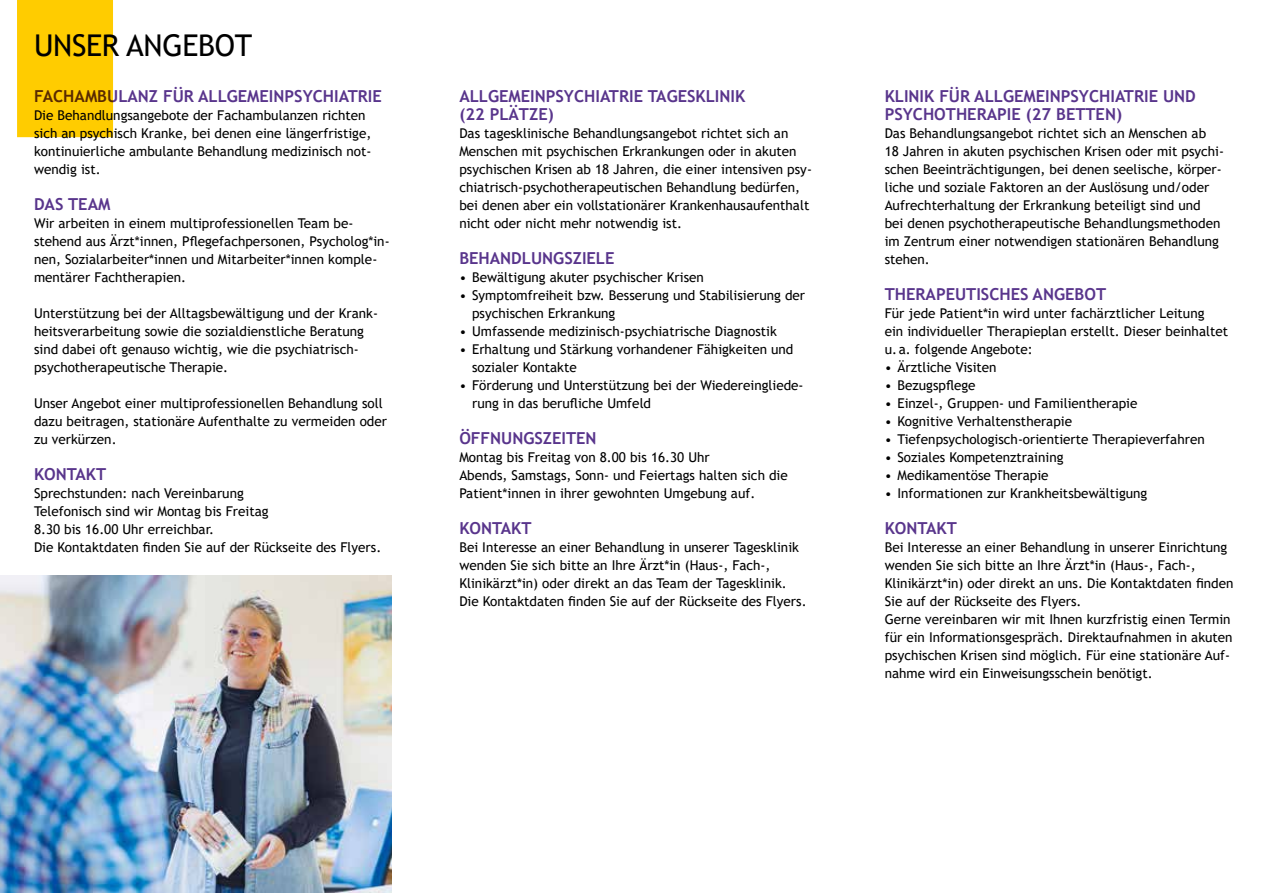
<style>
.page{position:relative;width:1276px;height:893px;background:#fff}
.page>*{position:absolute;margin:0;border:0;box-sizing:border-box;transform-origin:0 0}
.t1{font:30px "Trebuchet MS";letter-spacing:-.01em;color:#000}
.t2{font:700 16.5px/18px "Trebuchet MS";color:#59358c}
.t3{font:13.5px/18px "Trebuchet MS";color:#000}
</style>
<div class="page">
<img style="left:0;top:575px;width:391px;height:318px">
<div style="left:17px;top:0;width:96px;height:137px;background:#fc0"></div>
<h1 class="t1" style="left:34px;top:27px;width:220px">UNSER ANGEBOT</h1>
<p class="t2" style="left:34px;top:87px;width:349px">FACHAMBULANZ FÜR ALLGEMEINPSYCHIATRIE</p>
<p class="t3" style="left:34px;top:106px;width:339px">Die Behandlungsangebote der Fachambulanzen richten sich an psychisch Kranke, bei denen eine längerfristige, kontinuierliche ambulante Behandlung medizinisch not&shy;wendig ist.</p>
<p class="t2" style="left:34px;top:195px;width:78px">DAS TEAM</p>
<p class="t3" style="left:34px;top:214px;width:357px">Wir arbeiten in einem multiprofessionellen Team be&shy;stehend aus Ärzt*innen, Pflegefachpersonen, Psycholog*in&shy;nen, Sozialarbeiter*innen und Mitarbeiter*innen komple&shy;mentärer Fachtherapien.</p>
<p class="t3" style="left:34px;top:304px;width:345px">Unterstützung bei der Alltagsbewältigung und der Krank&shy;heitsverarbeitung sowie die sozialdienstliche Beratung sind dabei oft genauso wichtig, wie die psychiatrisch&shy;psychotherapeutische Therapie.</p>
<p class="t3" style="left:34px;top:394px;width:354px">Unser Angebot einer multiprofessionellen Behandlung soll dazu beitragen, stationäre Aufenthalte zu vermeiden oder zu verkürzen.</p>
<p class="t2" style="left:34px;top:465px;width:74px">KONTAKT</p>
<p class="t3" style="left:34px;top:484px;width:349px">Sprechstunden: nach Vereinbarung<br>Telefonisch sind wir Montag bis Freitag<br>8.30 bis 16.00 Uhr erreichbar.<br>Die Kontaktdaten finden Sie auf der Rückseite des Flyers.</p>
<p class="t2" style="left:459px;top:87px;width:287px">ALLGEMEINPSYCHIATRIE TAGESKLINIK (22 PLÄTZE)</p>
<p class="t3" style="left:459px;top:124px;width:354px">Das tagesklinische Behandlungsangebot richtet sich an Menschen mit psychischen Erkrankungen oder in akuten psychischen Krisen ab 18 Jahren, die einer intensiven psy&shy;chiatrisch-psychotherapeutischen Behandlung bedürfen, bei denen aber ein vollstationärer Krankenhausaufenthalt nicht oder nicht mehr notwendig ist.</p>
<p class="t2" style="left:459px;top:249px;width:157px">BEHANDLUNGSZIELE</p>
<p class="t3" style="left:459px;top:268px;width:246px">• Bewältigung akuter psychischer Krisen</p>
<p class="t3" style="left:472px;top:286px;width:334px;text-indent:-13px">• Symptomfreiheit bzw. Besserung und Stabilisierung der psychischen Erkrankung</p>
<p class="t3" style="left:459px;top:322px;width:319px">• Umfassende medizinisch-psychiatrische Diagnostik</p>
<p class="t3" style="left:472px;top:340px;width:323px;text-indent:-13px">• Erhaltung und Stärkung vorhandener Fähigkeiten und sozialer Kontakte</p>
<p class="t3" style="left:472px;top:376px;width:333px;text-indent:-13px">• Förderung und Unterstützung bei der Wiedereingliede&shy;rung in das berufliche Umfeld</p>
<p class="t2" style="left:459px;top:429px;width:139px">ÖFFNUNGSZEITEN</p>
<p class="t3" style="left:459px;top:448px;width:330px">Montag bis Freitag von 8.00 bis 16.30 Uhr<br>Abends, Samstags, Sonn- und Feiertags halten sich die<br>Patient*innen in ihrer gewohnten Umgebung auf.</p>
<p class="t2" style="left:459px;top:519px;width:74px">KONTAKT</p>
<p class="t3" style="left:459px;top:538px;width:349px">Bei Interesse an einer Behandlung in unserer Tagesklinik wenden Sie sich bitte an Ihre Ärzt*in (Haus-, Fach-, Klinikärzt*in) oder direkt an das Team der Tagesklinik.<br>Die Kontaktdaten finden Sie auf der Rückseite des Flyers.</p>
<p class="t2" style="left:884px;top:87px;width:313px">KLINIK FÜR ALLGEMEINPSYCHIATRIE UND<br>PSYCHOTHERAPIE (27 BETTEN)</p>
<p class="t3" style="left:884px;top:124px;width:341px">Das Behandlungsangebot richtet sich an Menschen ab<br>18 Jahren in akuten psychischen Krisen oder mit psychi&shy;schen Beeinträchtigungen, bei denen seelische, körper&shy;liche und soziale Faktoren an der Auslösung und/oder Aufrechterhaltung der Erkrankung beteiligt sind und<br>bei denen psychotherapeutische Behandlungsmethoden im Zentrum einer notwendigen stationären Behandlung stehen.</p>
<p class="t2" style="left:884px;top:285px;width:223px">THERAPEUTISCHES ANGEBOT</p>
<p class="t3" style="left:884px;top:304px;width:345px">Für jede Patient*in wird unter fachärztlicher Leitung<br>ein individueller Therapieplan erstellt. Dieser beinhaltet u.a. folgende Angebote:</p>
<p class="t3" style="left:884px;top:358px;width:113px">• Ärztliche Visiten</p>
<p class="t3" style="left:884px;top:376px;width:92px">• Bezugspflege</p>
<p class="t3" style="left:884px;top:394px;width:254px">• Einzel-, Gruppen- und Familientherapie</p>
<p class="t3" style="left:884px;top:412px;width:189px">• Kognitive Verhaltenstherapie</p>
<p class="t3" style="left:884px;top:430px;width:321px">• Tiefenpsychologisch-orientierte Therapieverfahren</p>
<p class="t3" style="left:884px;top:448px;width:180px">• Soziales Kompetenztraining</p>
<p class="t3" style="left:884px;top:466px;width:165px">• Medikamentöse Therapie</p>
<p class="t3" style="left:884px;top:484px;width:264px">• Informationen zur Krankheitsbewältigung</p>
<p class="t2" style="left:884px;top:519px;width:74px">KONTAKT</p>
<p class="t3" style="left:884px;top:538px;width:350px">Bei Interesse an einer Behandlung in unserer Einrichtung wenden Sie sich bitte an Ihre Ärzt*in (Haus-, Fach-, Klinikärzt*in) oder direkt an uns. Die Kontaktdaten finden Sie auf der Rückseite des Flyers.<br>Gerne vereinbaren wir mit Ihnen kurzfristig einen Termin für ein Informationsgespräch. Direktaufnahmen in akuten psychischen Krisen sind möglich. Für eine stationäre Auf&shy;nahme wird ein Einweisungsschein benötigt.</p>
</div>
